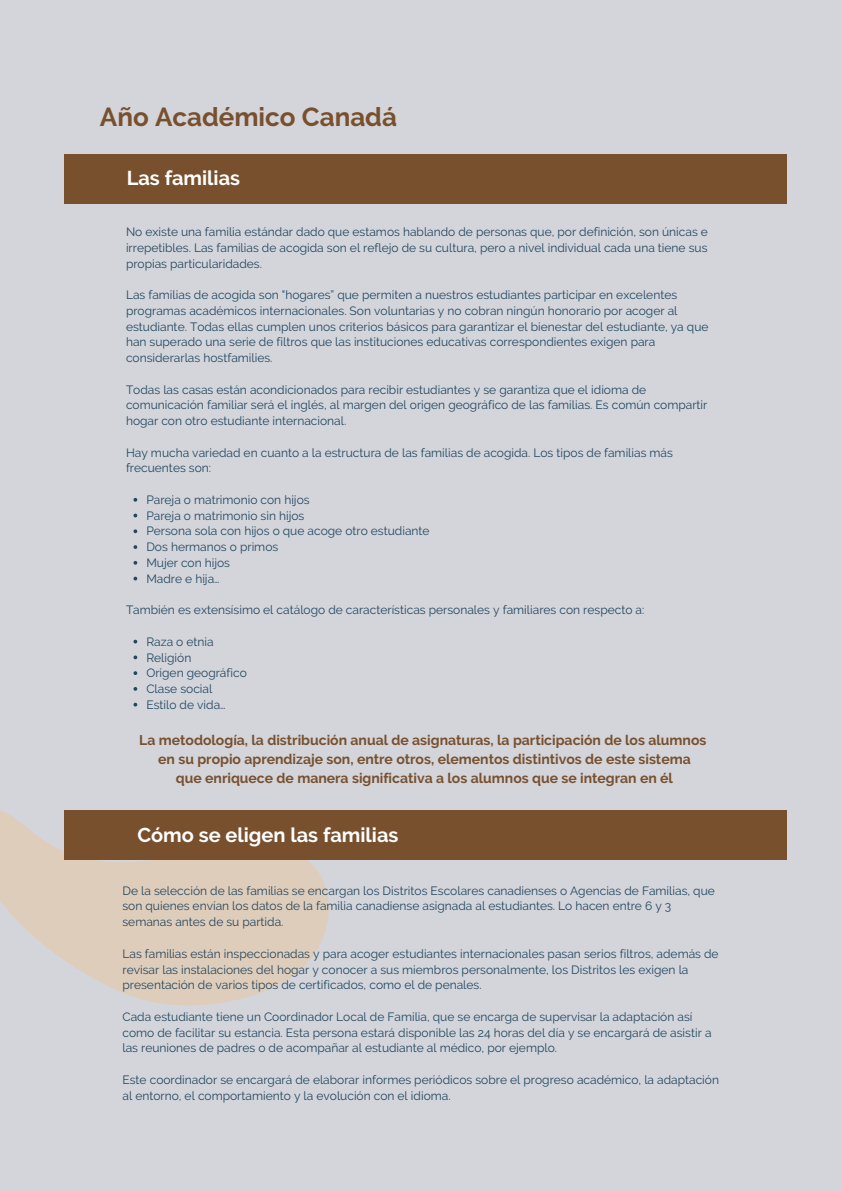
<style>
.page{position:relative;width:842px;height:1191px;background:#fff}
.page>*{position:absolute;margin:0;border:0;box-sizing:border-box;transform-origin:0 0}
.t1{font:700 26px "Raleway";color:#78502e}
.t2{font:700 20px "Raleway";color:#fff}
.t3{font:700 14px/18.8px "Raleway";color:#78502e;text-align:center}
.t4{font:12px/15.8px "Raleway";color:#23475f}
</style>
<div class="page">
<div style="left:0;top:0;width:842px;height:1190px;background:#d3d5db"></div>
<svg style="left:0;top:810px;width:329px;height:195px;fill:#dfcdbb"></svg>
<svg style="left:133px;top:498px;width:4px;height:3px"></svg>
<svg style="left:133px;top:513px;width:4px;height:4px"></svg>
<svg style="left:133px;top:529px;width:4px;height:4px"></svg>
<svg style="left:133px;top:545px;width:4px;height:4px"></svg>
<svg style="left:133px;top:561px;width:4px;height:3px"></svg>
<svg style="left:133px;top:576px;width:4px;height:4px"></svg>
<svg style="left:133px;top:639px;width:4px;height:4px"></svg>
<svg style="left:133px;top:655px;width:4px;height:4px"></svg>
<svg style="left:133px;top:671px;width:4px;height:4px"></svg>
<svg style="left:133px;top:702px;width:4px;height:4px"></svg>
<div style="left:64px;top:154px;width:723px;height:50px;background:#78502e"></div>
<div style="left:64px;top:810px;width:723px;height:50px;background:#78502e"></div>
<p class="t1" style="left:100px;top:101px;width:299px">Año Académico Canadá</p>
<h3 class="t2" style="left:127px;top:166px;width:115px">Las familias</h3>
<h1 class="t4" style="left:126px;top:224px;width:583px;text-align:justify">No existe una familia estándar dado que estamos hablando de personas que, por definición, son únicas e irrepetibles. Las familias de acogida son el reflejo de su cultura, pero a nivel individual cada una tiene sus propias particularidades.</h1>
<p class="t4" style="left:126px;top:287px;width:584px">Las familias de acogida son "hogares” que permiten a nuestros estudiantes participar en excelentes programas académicos internacionales. Son voluntarias y no cobran ningún honorario por acoger al estudiante. Todas ellas cumplen unos criterios básicos para garantizar el bienestar del estudiante, ya que han superado una serie de filtros que las instituciones educativas correspondientes exigen para considerarlas hostfamilies.</p>
<p class="t4" style="left:126px;top:381px;width:583px">Todas las casas están acondicionados para recibir estudiantes y se garantiza que el idioma de comunicación familiar será el inglés, al margen del origen geográfico de las familias. Es común compartir hogar con otro estudiante internacional.</p>
<p class="t4" style="left:126px;top:444px;width:548px">Hay mucha variedad en cuanto a la estructura de las familias de acogida. Los tipos de familias más frecuentes son:</p>
<p class="t4" style="left:146px;top:491px;width:165px">Pareja o matrimonio con hijos</p>
<p class="t4" style="left:146px;top:507px;width:159px">Pareja o matrimonio sin hijos</p>
<p class="t4" style="left:146px;top:523px;width:285px">Persona sola con hijos o que acoge otro estudiante</p>
<p class="t4" style="left:146px;top:539px;width:133px">Dos hermanos o primos</p>
<p class="t4" style="left:146px;top:554px;width:85px">Mujer con hijos</p>
<p class="t4" style="left:146px;top:570px;width:75px">Madre e hija…</p>
<p class="t4" style="left:126px;top:602px;width:520px">También es extensísimo el catálogo de características personales y familiares con respecto a:</p>
<p class="t4" style="left:146px;top:633px;width:69px">Raza o etnia</p>
<p class="t4" style="left:146px;top:649px;width:46px">Religión</p>
<p class="t4" style="left:146px;top:665px;width:102px">Origen geográfico</p>
<p class="t4" style="left:146px;top:680px;width:67px">Clase social</p>
<p class="t4" style="left:146px;top:696px;width:81px">Estilo de vida…</p>
<p class="t3" style="left:139px;top:731px;width:569px">La metodología, la distribución anual de asignaturas, la participación de los alumnos en su propio aprendizaje son, entre otros, elementos distintivos de este sistema<br>que enriquece de manera significativa a los alumnos que se integran en él</p>
<p class="t2" style="left:137px;top:822px;width:262px">Cómo se eligen las familias</p>
<p class="t4" style="left:122px;top:882px;width:594px">De la selección de las familias se encargan los Distritos Escolares canadienses o Agencias de Familias, que son quienes envían los datos de la familia canadiense asignada al estudiantes. Lo hacen entre 6 y 3 semanas antes de su partida.</p>
<p class="t4" style="left:122px;top:945px;width:598px">Las familias están inspeccionadas y para acoger estudiantes internacionales pasan serios filtros, además de revisar las instalaciones del hogar y conocer a sus miembros personalmente, los Distritos les exigen la presentación de varios tipos de certificados, como el de penales.</p>
<p class="t4" style="left:122px;top:1008px;width:591px">Cada estudiante tiene un Coordinador Local de Familia, que se encarga de supervisar la adaptación así como de facilitar su estancia. Esta persona estará disponible las 24 horas del día y se encargará de asistir a las reuniones de padres o de acompañar al estudiante al médico, por ejemplo.</p>
<p class="t4" style="left:122px;top:1071px;width:598px">Este coordinador se encargará de elaborar informes periódicos sobre el progreso académico, la adaptación al entorno, el comportamiento y la evolución con el idioma.</p>
</div>
